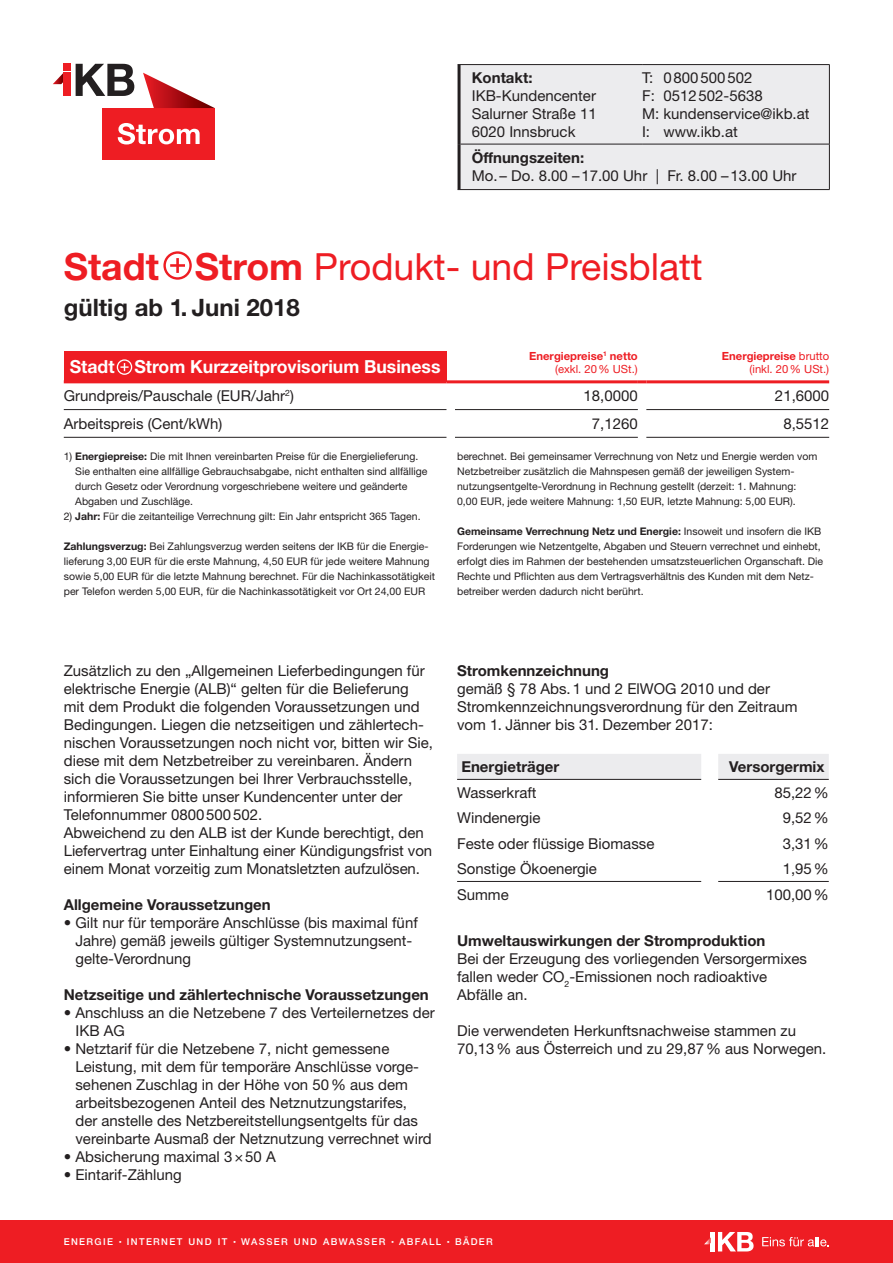
<style>
.page{position:relative;width:893px;height:1263px;background:#fff}
.page>*{position:absolute;margin:0;border:0;box-sizing:border-box;transform-origin:0 0}
.t1{font:37.5px "Helvetica Neue LT Std";color:#ee1d23}
.t2{font:700 24px "Helvetica Neue LT Std";color:#231f20}
.t3{font:700 18px "Helvetica Neue LT Std";color:#fff}
.t4{font:15px/18px "Helvetica Neue LT Std";color:#231f20}
.t5{font:700 15px "Helvetica Neue LT Std";color:#231f20}
.t6{font:700 11.25px/13.5px "Helvetica Neue LT Std";color:#ee1d23;text-align:right}
.t7{font:11.25px/13.5px "Helvetica Neue LT Std";color:#ee1d23;text-align:right}
.t8{font:10.5px/15px "Helvetica Neue LT Std";color:#231f20}
.t9{font:500 9.45px "Helvetica Neue LT Std";letter-spacing:.145em;color:#fff}
.s1{font-weight:700}
.s2{font-weight:400}
.s3{font-size:13.5px}
</style>
<div class="page">
<svg style="left:163px;top:251px;width:29px;height:29px"></svg>
<svg style="left:457px;top:754px;width:372px;height:25px;background:#ececed"></svg>
<hr style="left:457px;top:881px;width:244px;height:1px;background:#231f20">
<hr style="left:718px;top:881px;width:111px;height:1px;background:#231f20">
<hr style="left:457px;top:779px;width:244px;height:1px;background:#231f20">
<hr style="left:718px;top:779px;width:111px;height:1px;background:#231f20">
<div style="left:64px;top:352px;width:382px;height:30px;background:#ee1d23"></div>
<hr style="left:64px;top:409px;width:382px;height:1px;background:#231f20">
<hr style="left:455px;top:409px;width:183px;height:1px;background:#231f20">
<hr style="left:646px;top:409px;width:183px;height:1px;background:#231f20">
<hr style="left:64px;top:437px;width:382px;height:1px;background:#231f20">
<hr style="left:455px;top:437px;width:183px;height:1px;background:#231f20">
<hr style="left:646px;top:437px;width:183px;height:1px;background:#231f20">
<hr style="left:64px;top:380px;width:382px;height:3px;background:#ee1d23">
<svg style="left:446px;top:380px;width:9px;height:3px"></svg>
<hr style="left:455px;top:380px;width:183px;height:3px;background:#ee1d23">
<svg style="left:638px;top:380px;width:8px;height:3px"></svg>
<hr style="left:646px;top:380px;width:183px;height:3px;background:#ee1d23">
<svg style="left:117px;top:359px;width:15px;height:16px"></svg>
<div style="left:461px;top:65px;width:368px;height:124px;background:#ececee"></div>
<hr style="left:458px;top:64px;width:184px;height:1px;background:#231f20">
<hr style="left:642px;top:64px;width:188px;height:1px;background:#231f20">
<hr style="left:829px;top:65px;width:1px;height:79px;background:#231f20">
<hr style="left:461px;top:144px;width:181px;height:1px;background:#231f20">
<hr style="left:642px;top:144px;width:188px;height:1px;background:#231f20">
<hr style="left:829px;top:144px;width:1px;height:45px;background:#231f20">
<hr style="left:458px;top:189px;width:184px;height:1px;background:#231f20">
<hr style="left:642px;top:189px;width:188px;height:1px;background:#231f20">
<hr style="left:458px;top:65px;width:3px;height:79px;background:#231f20">
<hr style="left:458px;top:144px;width:3px;height:45px;background:#231f20">
<svg style="left:53px;top:73px;width:11px;height:11px"></svg>
<div style="left:103px;top:108px;width:112px;height:51px;background:#ee1d23"></div>
<div style="left:64px;top:73px;width:7px;height:23px;background:#ee1d23"></div>
<div style="left:64px;top:64px;width:7px;height:7px;background:#ee1d23"></div>
<svg style="left:76px;top:64px;width:58px;height:32px"></svg>
<svg style="left:143px;top:73px;width:72px;height:35px"></svg>
<svg style="left:118px;top:123px;width:82px;height:21px"></svg>
<div style="left:0;top:1220px;width:893px;height:43px;background:#ee1d23"></div>
<svg style="left:704px;top:1232px;width:50px;height:19px"></svg>
<svg style="left:762px;top:1237px;width:67px;height:9px"></svg>
<p class="t5" style="left:472px;top:68px;width:62px">Kontakt:</p>
<p class="t4" style="left:472px;top:86px;width:127px;text-align:justify">IKB-Kundencenter Salurner Straße 11<br>6020 Innsbruck</p>
<p class="t4" style="left:642px;top:68px;width:169px">T: 0800500502<br>F: 0512502-5638<br>M: kundenservice@ikb.at<br>I: www.ikb.at</p>
<p class="t5" style="left:472px;top:149px;width:114px">Öffnungszeiten:</p>
<p class="t4" style="left:472px;top:167px;width:326px">Mo.– Do. 8.00 –17.00 Uhr | Fr. 8.00 –13.00 Uhr</p>
<h1 class="t1" style="left:64px;top:244px;width:640px"><span class="s1">Stadt Strom</span> Produkt- und Preisblatt</h1>
<h2 class="t2" style="left:64px;top:292px;width:238px">gültig ab 1. Juni 2018</h2>
<p class="t3" style="left:70px;top:356px;width:372px">Stadt Strom Kurzzeitprovisorium Business</p>
<p class="t6" style="left:529px;top:349px;width:110px">Energiepreise<sup>1</sup> netto <span class="s2">(exkl. 20% USt.)</span></p>
<p class="t7" style="left:722px;top:349px;width:109px"><span class="s1">Energiepreise</span> brutto (inkl. 20% USt.)</p>
<p class="t4" style="left:64px;top:386px;width:232px">Grundpreis/Pauschale (EUR/Jahr<sup>2</sup>)</p>
<p class="t4" style="left:584px;top:386px;width:56px">18,0000</p>
<p class="t4" style="left:775px;top:386px;width:56px">21,6000</p>
<p class="t4" style="left:64px;top:414px;width:160px">Arbeitspreis (Cent/kWh)</p>
<p class="t4" style="left:592px;top:414px;width:47px">7,1260</p>
<p class="t4" style="left:783px;top:414px;width:47px">8,5512</p>
<p class="t8" style="left:75px;top:448px;width:354px;text-indent:-11px">1) <span class="s1">Energiepreise:</span> Die mit Ihnen vereinbarten Preise für die Energielieferung.<br>Sie enthalten eine allfällige Gebrauchsabgabe, nicht enthalten sind allfällige durch Gesetz oder Verordnung vorgeschriebene weitere und geänderte Abgaben und Zuschläge.</p>
<p class="t8" style="left:64px;top:508px;width:358px">2) <span class="s1">Jahr:</span> Für die zeitanteilige Verrechnung gilt: Ein Jahr entspricht 365 Tagen.</p>
<p class="t8" style="left:64px;top:538px;width:373px"><span class="s1">Zahlungsverzug:</span> Bei Zahlungsverzug werden seitens der IKB für die Energie&shy;lieferung 3,00 EUR für die erste Mahnung, 4,50 EUR für jede weitere Mahnung sowie 5,00 EUR für die letzte Mahnung berechnet. Für die Nachinkassotätigkeit per Telefon werden 5,00 EUR, für die Nachinkassotätigkeit vor Ort 24,00 EUR</p>
<p class="t8" style="left:457px;top:448px;width:362px">berechnet. Bei gemeinsamer Verrechnung von Netz und Energie werden vom Netzbetreiber zusätzlich die Mahnspesen gemäß der jeweiligen System&shy;nutzungsentgelte-Verordnung in Rechnung gestellt (derzeit: 1. Mahnung:<br>0,00 EUR, jede weitere Mahnung: 1,50 EUR, letzte Mahnung: 5,00 EUR).</p>
<p class="t8" style="left:457px;top:523px;width:368px"><span class="s1">Gemeinsame Verrechnung Netz und Energie:</span> Insoweit und insofern die IKB Forderungen wie Netzentgelte, Abgaben und Steuern verrechnet und einhebt, erfolgt dies im Rahmen der bestehenden umsatzsteuerlichen Organschaft. Die Rechte und Pflichten aus dem Vertragsverhältnis des Kunden mit dem Netz&shy;betreiber werden dadurch nicht berührt.</p>
<p class="t4" style="left:64px;top:661px;width:371px">Zusätzlich zu den „Allgemeinen Lieferbedingungen für elektrische Energie (ALB)“ gelten für die Belieferung mit dem Produkt die folgenden Voraussetzungen und Bedingungen. Liegen die netzseitigen und zählertech&shy;nischen Voraussetzungen noch nicht vor, bitten wir Sie, diese mit dem Netzbetreiber zu vereinbaren. Ändern sich die Voraussetzungen bei Ihrer Verbrauchsstelle, informieren Sie bitte unser Kundencenter unter der Telefonnummer 0800500502.<br>Abweichend zu den ALB ist der Kunde berechtigt, den Liefervertrag unter Einhaltung einer Kündigungsfrist von einem Monat vorzeitig zum Monatsletzten aufzulösen.</p>
<p class="t5" style="left:64px;top:895px;width:208px">Allgemeine Voraussetzungen</p>
<p class="t4" style="left:75px;top:913px;width:344px;text-indent:-12px">• Gilt nur für temporäre Anschlüsse (bis maximal fünf<br>Jahre) gemäß jeweils gültiger Systemnutzungsent&shy;gelte-Verordnung</p>
<p class="t5" style="left:64px;top:985px;width:367px">Netzseitige und zählertechnische Voraussetzungen</p>
<p class="t4" style="left:75px;top:1003px;width:361px;text-indent:-12px">• Anschluss an die Netzebene 7 des Verteilernetzes der<br>IKB AG</p>
<p class="t4" style="left:75px;top:1039px;width:358px;text-indent:-12px">• Netztarif für die Netzebene 7, nicht gemessene Leistung, mit dem für temporäre Anschlüsse vorge&shy;sehenen Zuschlag in der Höhe von 50% aus dem arbeitsbezogenen Anteil des Netznutzungstarifes, der anstelle des Netzbereitstellungsentgelts für das vereinbarte Ausmaß der Netznutzung verrechnet wird</p>
<p class="t4" style="left:64px;top:1147px;width:213px">• Absicherung maximal 3×50 A</p>
<p class="t4" style="left:64px;top:1165px;width:120px">• Eintarif-Zählung</p>
<p class="t5" style="left:457px;top:661px;width:153px">Stromkennzeichnung</p>
<p class="t4" style="left:457px;top:679px;width:342px">gemäß § 78 Abs.1 und 2 ElWOG 2010 und der<br>Stromkennzeichnungsverordnung für den Zeitraum vom 1. Jänner bis 31. Dezember 2017:</p>
<p class="t5" style="left:461px;top:757px;width:100px">Energieträger</p>
<p class="t5" style="left:729px;top:757px;width:97px">Versorgermix</p>
<p class="t4" style="left:457px;top:783px;width:81px">Wasserkraft</p>
<p class="t4" style="left:774px;top:783px;width:56px">85,22%</p>
<p class="t4" style="left:457px;top:808px;width:85px">Windenergie</p>
<p class="t4" style="left:783px;top:808px;width:48px">9,52%</p>
<p class="t4" style="left:457px;top:834px;width:199px">Feste oder flüssige Biomasse</p>
<p class="t4" style="left:783px;top:834px;width:48px">3,31%</p>
<p class="t4" style="left:457px;top:859px;width:141px">Sonstige Ökoenergie</p>
<p class="t4" style="left:783px;top:859px;width:48px">1,95%</p>
<p class="t4" style="left:457px;top:885px;width:53px">Summe</p>
<p class="t4" style="left:766px;top:885px;width:64px">100,00%</p>
<p class="t5" style="left:457px;top:931px;width:310px">Umweltauswirkungen der Stromproduktion</p>
<p class="t4" style="left:457px;top:949px;width:351px">Bei der Erzeugung des vorliegenden Versorgermixes fallen weder CO<sub>2</sub>-Emissionen noch radioaktive<br>Abfälle an.</p>
<p class="t4" style="left:457px;top:1021px;width:371px">Die verwendeten Herkunftsnachweise stammen zu<br>70,13% aus Österreich und zu 29,87% aus Norwegen.</p>
<p class="t9" style="left:64px;top:1236px;width:431px">ENERGIE <span class="s3">·</span> INTERNET UND IT <span class="s3">·</span> WASSER UND ABWASSER <span class="s3">·</span> ABFALL <span class="s3">·</span> BÄDER</p>
</div>
